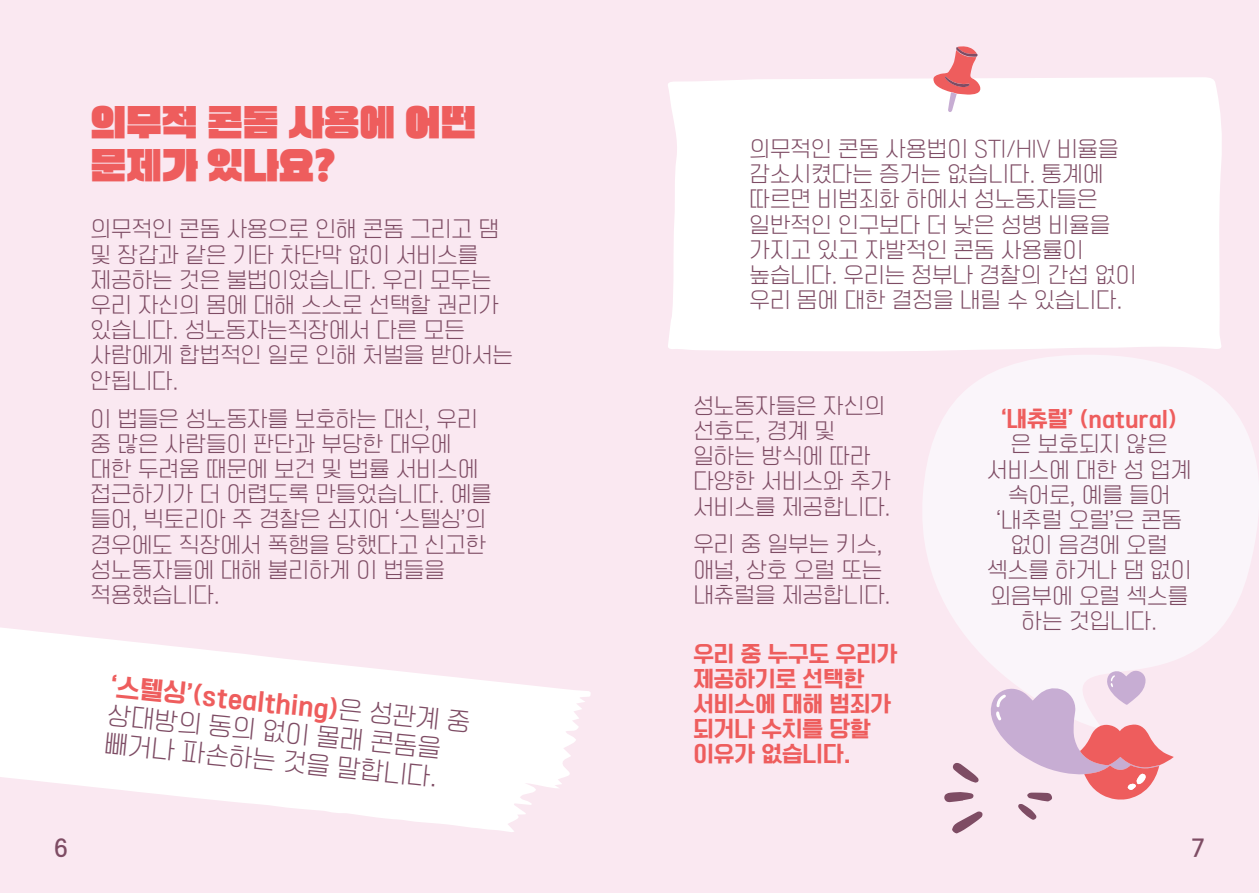
<style>
.page{position:relative;width:1259px;height:893px;background:#fae8f1}
.page>*{position:absolute;margin:0;border:0;box-sizing:border-box;transform-origin:0 0}
.t1{font:36px/43.2px "TT Supersize Bk";letter-spacing:-.01em;color:#ee5d5d}
.t2{font:24px/28.8px "TT Omni Gothic L";color:#7e4c64}
.t3{font:24px "TT Omni Gothic H";color:#ee5d5d}
.t4{font:21px/25.2px "TT Omni Gothic L";color:#7e4c64}
.t5{font:21px/25.2px "TT Omni Gothic H";color:#ee5d5d}
.t6{font:21px "TT Omni Gothic B";color:#7e4c64}
.s1{font-family:"TT Omni Gothic L";color:#7e4c64}
</style>
<div class="page">
<div style="left:668px;top:77px;width:554px;height:274px;background:#fff"></div>
<svg style="left:0;top:627px;width:591px;height:205px;fill:#fff"></svg>
<svg style="left:910px;top:350px;width:349px;height:319px;fill:#faf5fa"></svg>
<svg style="left:952px;top:811px;width:30px;height:23px"></svg>
<svg style="left:944px;top:792px;width:29px;height:10px"></svg>
<svg style="left:952px;top:763px;width:27px;height:20px"></svg>
<svg style="left:990px;top:669px;width:183px;height:151px"></svg>
<svg style="left:933px;top:46px;width:48px;height:66px"></svg>
<h1 class="t1" style="left:91px;top:103px;width:387px">의무적 콘돔 사용에 어떤 문제가 있나요?</h1>
<p class="t4" style="left:91px;top:218px;width:424px">의무적인 콘돔 사용으로 인해 콘돔 그리고 댐 및 장갑과 같은 기타 차단막 없이 서비스를 제공하는 것은 불법이었습니다. 우리 모두는 우리 자신의 몸에 대해 스스로 선택할 권리가 있습니다. 성노동자는직장에서 다른 모든 사람에게 합법적인 일로 인해 처벌을 받아서는 안됩니다.</p>
<p class="t4" style="left:91px;top:407px;width:403px">이 법들은 성노동자를 보호하는 대신, 우리 중 많은 사람들이 판단과 부당한 대우에 대한 두려움 때문에 보건 및 법률 서비스에 접근하기가 더 어렵도록 만들었습니다. 예를 들어, 빅토리아 주 경찰은 심지어 ‘스텔싱’의 경우에도 직장에서 폭행을 당했다고 신고한 성노동자들에 대해 불리하게 이 법들을 적용했습니다.</p>
<p class="t3" style="left:112px;top:673px;width:363px;rotate:6deg">‘스텔싱’(stealthing)<span class="s1">은 성관계 중</span></p>
<p class="t2" style="left:109px;top:701px;width:336px;rotate:6deg">상대방의 동의 없이 몰래 콘돔을 빼거나 파손하는 것을 말합니다.</p>
<p class="t4" style="left:749px;top:137px;width:388px">의무적인 콘돔 사용법이 STI/HIV 비율을 감소시켰다는 증거는 없습니다. 통계에 따르면 비범죄화 하에서 성노동자들은 일반적인 인구보다 더 낮은 성병 비율을 가지고 있고 자발적인 콘돔 사용률이 높습니다. 우리는 정부나 경찰의 간섭 없이 우리 몸에 대한 결정을 내릴 수 있습니다.</p>
<p class="t4" style="left:693px;top:394px;width:199px">성노동자들은 자신의 선호도, 경계 및 일하는 방식에 따라 다양한 서비스와 추가 서비스를 제공합니다.</p>
<p class="t4" style="left:693px;top:533px;width:199px">우리 중 일부는 키스, 애널, 상호 오럴 또는 내츄럴을 제공합니다.</p>
<p class="t5" style="left:693px;top:642px;width:206px">우리 중 누구도 우리가 제공하기로 선택한 서비스에 대해 범죄가 되거나 수치를 당할 이유가 없습니다.</p>
<p class="t5" style="left:1001px;top:408px;width:177px">‘내츄럴’ (natural)</p>
<p class="t4" style="left:987px;top:433px;width:206px;text-align:center">은 보호되지 않은 서비스에 대한 성 업계 속어로, 예를 들어 ‘내추럴 오럴’은 콘돔 없이 음경에 오럴 섹스를 하거나 댐 없이 외음부에 오럴 섹스를 하는 것입니다.</p>
<p class="t6" style="left:54px;top:837px;width:15px">6</p>
<p class="t6" style="left:1191px;top:837px;width:15px">7</p>
</div>
